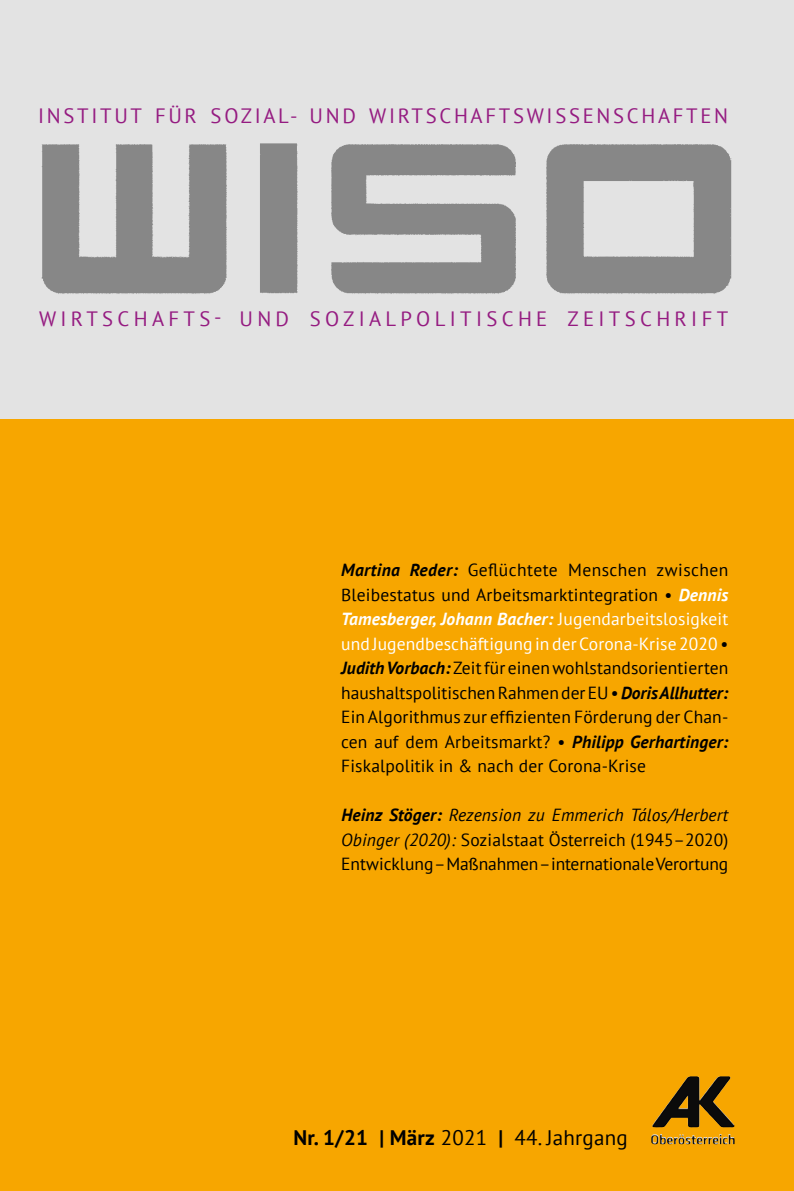
<style>
.page{position:relative;width:794px;height:1191px;background:#fff}
.page>*{position:absolute;margin:0;border:0;box-sizing:border-box;transform-origin:0 0}
.t1{font:21px "PT Sans";letter-spacing:.01em;color:#000}
.t2{font:20.65px "PT Sans";letter-spacing:.13em;color:#951b81}
.t3{font:20.65px "PT Sans";letter-spacing:.21em;color:#951b81}
.t4{font:17.5px/24.5px "PT Sans";color:#000;text-align:justify}
.s1{font-weight:700;font-style:italic}
.s2{font-weight:700;font-style:italic;color:#fff}
.s3{color:#fff}
.s4{font-style:italic}
.s5{font-weight:700}
</style>
<div class="page">
<div style="left:0;top:0;width:794px;height:431px;background:#e3e3e3"></div>
<div style="left:0;top:419px;width:794px;height:772px;background:#f7a600"></div>
<img style="left:41px;top:143px;width:691px;height:151px">
<img style="left:651px;top:1076px;width:83px;height:68px">
<p class="t2" style="left:38px;top:102px;width:691px">INSTITUT FÜR SOZIAL- UND WIRTSCHAFTSWISSENSCHAFTEN</p>
<p class="t3" style="left:39px;top:305px;width:690px">WIRTSCHAFTS- UND SOZIALPOLITISCHE ZEITSCHRIFT</p>
<p class="t4" style="left:341px;top:557px;width:389px"><span class="s1">Martina Reder:</span> Geflüchtete Menschen zwischen Bleibestatus und Arbeitsmarktintegration • <span class="s2">Dennis Tamesberger, Johann Bacher:</span> <span class="s3">Jugendarbeitslosigkeit und Jugendbeschäftigung in der Corona-Krise 2020</span> • <span class="s1">Judith Vorbach:</span> Zeit für einen wohlstandsorientierten haushaltspolitischen Rahmen der EU • <span class="s1">Doris Allhutter:<br></span>Ein Algorithmus zur effizienten Förderung der Chan&shy;cen auf dem Arbeitsmarkt? • <span class="s1">Philipp Gerhartinger:<br></span>Fiskalpolitik in &amp; nach der Corona-Krise</p>
<p class="t4" style="left:341px;top:802px;width:388px"><span class="s1">Heinz Stöger:</span> <span class="s4">Rezension zu Emmerich Tálos/Herbert Obinger (2020):</span> Sozialstaat Österreich (1945–2020)<br>Entwicklung – Maßnahmen – internationale Verortung</p>
<p class="t1" style="left:293px;top:1123px;width:336px"><span class="s5">Nr. 1/21 | März</span> 2021 <span class="s5">|</span> 44. Jahrgang</p>
</div>
